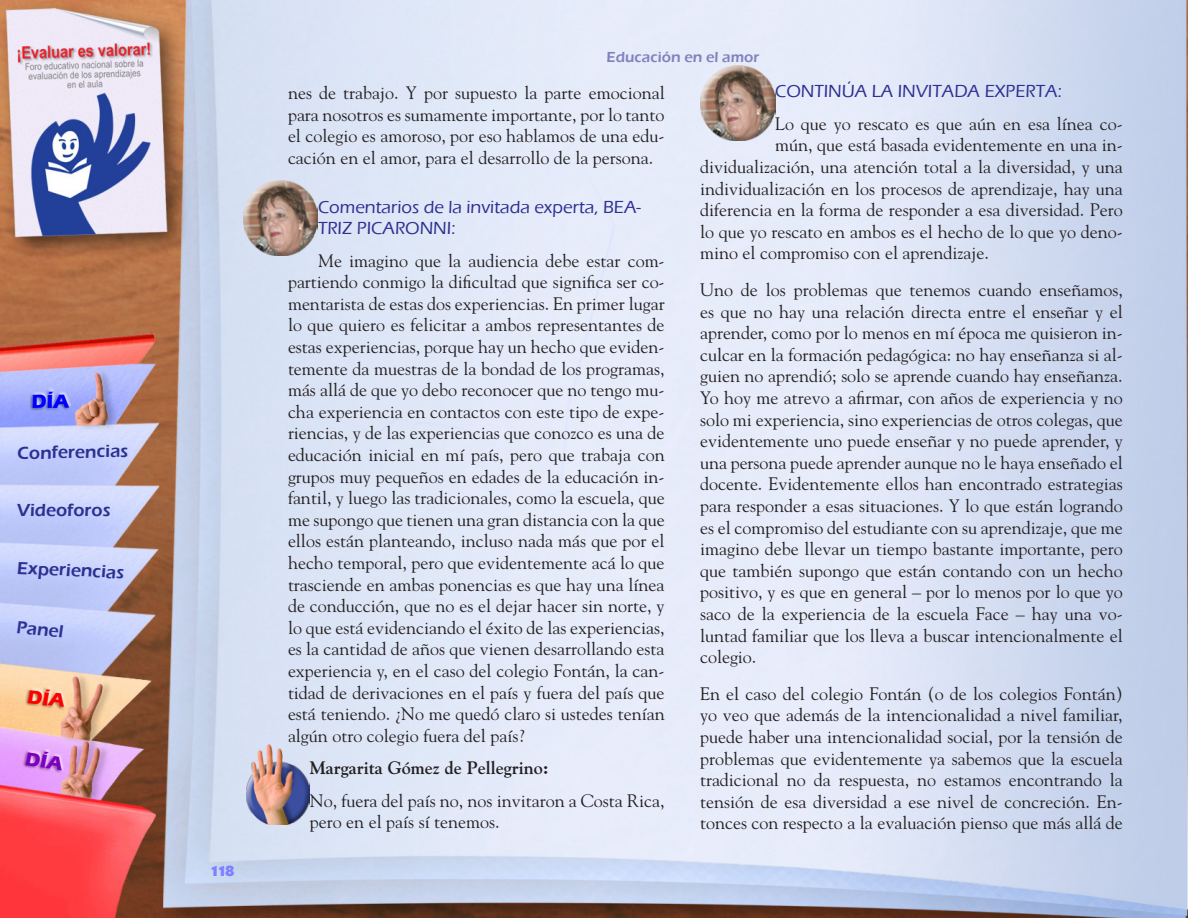
<style>
.page{position:relative;width:1188px;height:918px;background:#fff}
.page>*{position:absolute;margin:0;border:0;box-sizing:border-box;transform-origin:0 0}
.texto_corrido{font:18px/21.6px "Goudy";color:#231f20;text-align:justify}
.respuesta{font:18px/21.6px "Goudy";color:#231f20;text-align:justify}
.respuesta_foto_texto{font:18px/21.6px "Goudy";color:#231f20;text-align:justify}
.intervencion{font:500 18px/21.6px "Eras ITC";color:#2e3091}
.t1{font:600 18px "Eras ITC";color:#2e3091}
.respuesta_foto_nombr{font:700 18px "Goudy";color:#231f20}
.t2{font:600 15px "Eras ITC";color:#8283bd}
.t3{font:700 15px "Delta";color:#8080ff}
</style>
<div class="page">
<img style="left:0;top:0;width:1188px;height:918px">
<img style="left:243px;top:181px;width:75px;height:75px">
<img style="left:246px;top:745px;width:64px;height:80px">
<img style="left:700px;top:66px;width:75px;height:75px">
<svg style="left:17px;top:375px;width:154px;height:64px;background:#b0a3c3"></svg>
<img style="left:0;top:658px;width:173px;height:175px">
<p class="t1" style="left:17px;top:443px;width:112px;rotate:-1deg">Conferencias</p>
<p class="t1" style="left:17px;top:500px;width:95px">Videoforos</p>
<p class="t1" style="left:17px;top:558px;width:109px;rotate:2deg">Experiencias</p>
<p class="t1" style="left:17px;top:617px;width:49px;rotate:5deg">Panel</p>
<p class="t3" style="left:210px;top:862px;width:26px">118</p>
<p class="t2" style="left:607px;top:48px;width:154px">Educación en el amor</p>
<p class="respuesta_foto_texto" style="left:288px;top:82px;width:378px">nes de trabajo. Y por supuesto la parte emocional para nosotros es sumamente importante, por lo tanto el colegio es amoroso, por eso hablamos de una edu&shy;cación en el amor, para el desarrollo de la persona.</p>
<p class="intervencion" style="left:318px;top:196px;width:325px">Comentarios de la invitada experta, BEA-<br>TRIZ PICARONNI:</p>
<p class="respuesta" style="left:288px;top:249px;width:378px;text-indent:30px">Me imagino que la audiencia debe estar com&shy;partiendo conmigo la dificultad que significa ser co&shy;mentarista de estas dos experiencias. En primer lugar lo que quiero es felicitar a ambos representantes de estas experiencias, porque hay un hecho que eviden&shy;temente da muestras de la bondad de los programas, más allá de que yo debo reconocer que no tengo mu&shy;cha experiencia en contactos con este tipo de expe&shy;riencias, y de las experiencias que conozco es una de educación inicial en mí país, pero que trabaja con grupos muy pequeños en edades de la educación in&shy;fantil, y luego las tradicionales, como la escuela, que me supongo que tienen una gran distancia con la que ellos están planteando, incluso nada más que por el hecho temporal, pero que evidentemente acá lo que trasciende en ambas ponencias es que hay una línea de conducción, que no es el dejar hacer sin norte, y lo que está evidenciando el éxito de las experiencias, es la cantidad de años que vienen desarrollando esta experiencia y, en el caso del colegio Fontán, la can&shy;tidad de derivaciones en el país y fuera del país que está teniendo. ¿No me quedó claro si ustedes tenían algún otro colegio fuera del país?</p>
<p class="respuesta_foto_nombr" style="left:310px;top:757px;width:240px">Margarita Gómez de Pellegrino:</p>
<p class="respuesta" style="left:310px;top:789px;width:356px">No, fuera del país no, nos invitaron a Costa Rica, pero en el país sí tenemos.</p>
<p class="intervencion" style="left:775px;top:81px;width:288px">CONTIN ÚA LA INVITADA EXPERTA:</p>
<p class="texto_corrido" style="left:775px;top:112px;width:349px">Lo que yo rescato es que aún en esa línea co-</p>
<p class="texto_corrido" style="left:775px;top:134px;width:349px">mún, que está basada evidentemente en una in-</p>
<p class="texto_corrido" style="left:700px;top:155px;width:424px">dividualización, una atención total a la diversidad, y una</p>
<p class="texto_corrido" style="left:700px;top:177px;width:424px">individualización en los procesos de aprendizaje, hay una</p>
<p class="texto_corrido" style="left:700px;top:199px;width:424px">diferencia en la forma de responder a esa diversidad. Pero</p>
<p class="texto_corrido" style="left:700px;top:220px;width:424px">lo que yo rescato en ambos es el hecho de lo que yo deno-</p>
<p class="texto_corrido" style="left:700px;top:242px;width:290px">mino el compromiso con el aprendizaje.</p>
<p class="texto_corrido" style="left:700px;top:278px;width:424px">Uno de los problemas que tenemos cuando enseñamos, es que no hay una relación directa entre el enseñar y el aprender, como por lo menos en mí época me quisieron in&shy;culcar en la formación pedagógica: no hay enseñanza si al&shy;guien no aprendió; solo se aprende cuando hay enseñanza.<br>Yo hoy me atrevo a afirmar, con años de experiencia y no solo mi experiencia, sino experiencias de otros colegas, que evidentemente uno puede enseñar y no puede aprender, y una persona puede aprender aunque no le haya enseñado el docente. Evidentemente ellos han encontrado estrategias para responder a esas situaciones. Y lo que están logrando es el compromiso del estudiante con su aprendizaje, que me imagino debe llevar un tiempo bastante importante, pero que también supongo que están contando con un hecho positivo, y es que en general – por lo menos por lo que yo saco de la experiencia de la escuela Face – hay una vo&shy;luntad familiar que los lleva a buscar intencionalmente el colegio.</p>
<p class="texto_corrido" style="left:700px;top:682px;width:424px">En el caso del colegio Fontán (o de los colegios Fontán) yo veo que además de la intencionalidad a nivel familiar, puede haber una intencionalidad social, por la tensión de problemas que evidentemente ya sabemos que la escuela tradicional no da respuesta, no estamos encontrando la tensión de esa diversidad a ese nivel de concreción. En&shy;tonces con respecto a la evaluación pienso que más allá de</p>
</div>
